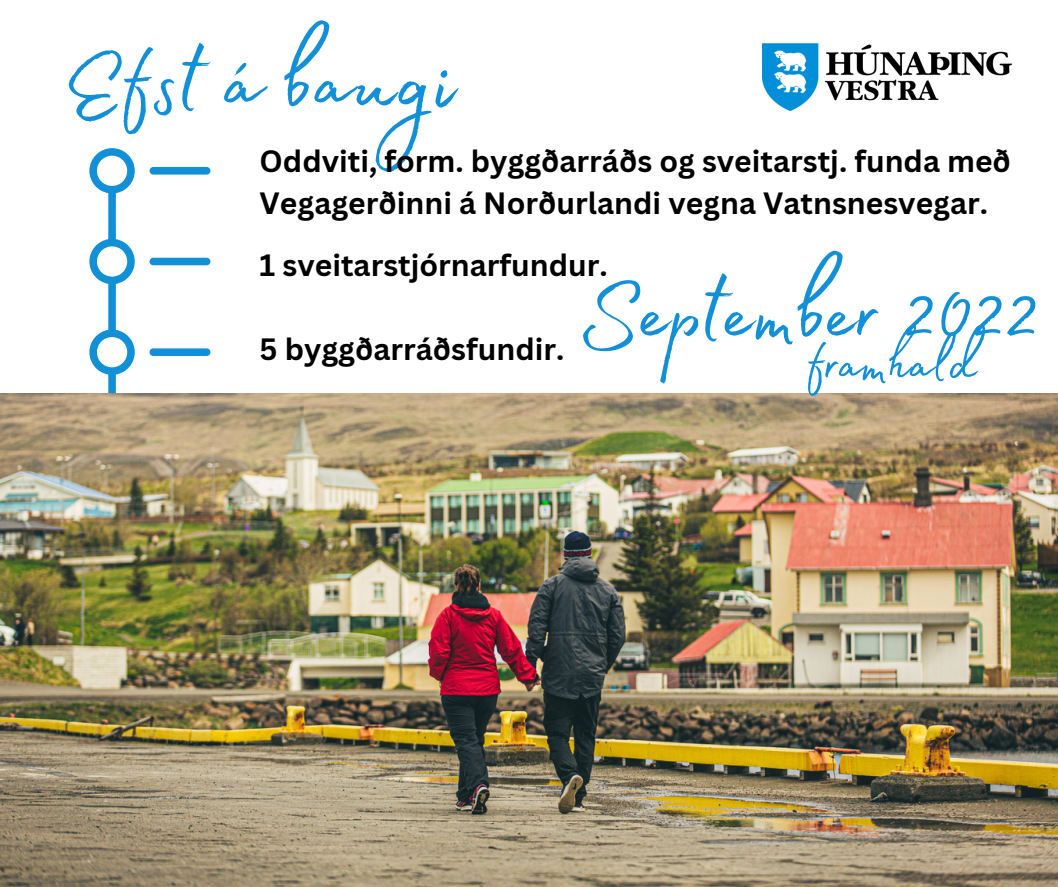
<style>
.page{position:relative;width:1058px;height:887px;background:#fff}
.page>*{position:absolute;margin:0;border:0;box-sizing:border-box;transform-origin:0 0}
.t1{font:114.15px "Madelyn Fill";color:#118fd7}
.t2{font:70.65px "Madelyn Fill";color:#118fd7}
.t3{font:700 30px/41.7px "Canva Sans";color:#000}
</style>
<div class="page">
<svg style="left:89px;top:148px;width:121px;height:246px"></svg>
<img style="left:762px;top:43px;width:249px;height:68px">
<img style="left:0;top:394px;width:1058px;height:492px">
<h1 class="t1" style="left:63px;top:-4px;width:394px">Efst á baugi</h1>
<p class="t3" style="left:260px;top:140px;width:753px">Oddviti, form. byggðarráðs og sveitarstj. funda með<br>Vegagerðinni á Norðurlandi vegna Vatnsnesvegar.</p>
<h1 class="t1" style="left:577px;top:227px;width:462px">September 2022</h1>
<p class="t3" style="left:260px;top:244px;width:350px">1 sveitarstjórnarfundur.</p>
<h2 class="t2" style="left:807px;top:310px;width:169px">framhald</h2>
<p class="t3" style="left:260px;top:327px;width:306px">5 byggðarráðsfundir.</p>
</div>
